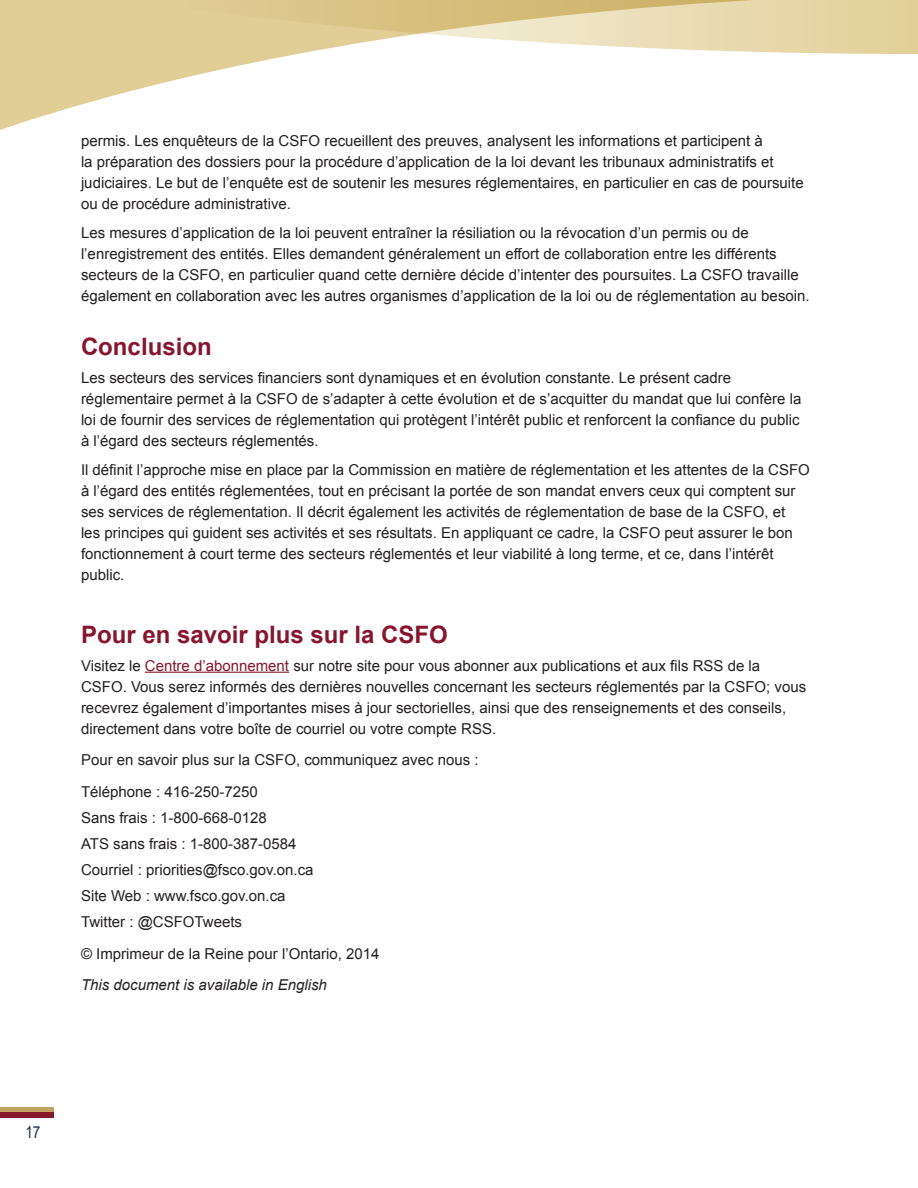
<style>
.page{position:relative;width:918px;height:1188px;background:#fff}
.page>*{position:absolute;margin:0;border:0;box-sizing:border-box;transform-origin:0 0}
.body{font:700 24px "Arial";color:#88152f}
.t1{font:16.5px "Arial Narrow";color:#142a50}
.body-2{font:15px/21px "Arial";color:#231f20}
.body-3{font:italic 15px "Arial";color:#231f20}
.s1{color:#88152f}
</style>
<div class="page">
<div style="left:0;top:1107px;width:54px;height:5px;background:#bea364"></div>
<div style="left:0;top:1112px;width:54px;height:6px;background:#88152f"></div>
<svg style="left:0;top:54px;width:297px;height:76px"></svg>
<svg style="left:0;top:0;width:918px;height:54px;background:#e4d4a4"></svg>
<hr style="left:145px;top:672px;width:144px;height:1px;background:#88152f">
<p class="body-2" style="left:81px;top:130px;width:724px">permis. Les enquêteurs de la CSFO recueillent des preuves, analysent les informations et participent à<br>la préparation des dossiers pour la procédure d’application de la loi devant les tribunaux administratifs et judiciaires. Le but de l’enquête est de soutenir les mesures réglementaires, en particulier en cas de poursuite ou de procédure administrative.</p>
<p class="body-2" style="left:81px;top:222px;width:730px">Les mesures d’application de la loi peuvent entraîner la résiliation ou la révocation d’un permis ou de l’enregistrement des entités. Elles demandent généralement un effort de collaboration entre les différents secteurs de la CSFO, en particulier quand cette dernière décide d’intenter des poursuites. La CSFO travaille également en collaboration avec les autres organismes d’application de la loi ou de réglementation au besoin.</p>
<p class="body" style="left:81px;top:331px;width:132px">Conclusion</p>
<p class="body-2" style="left:81px;top:367px;width:722px">Les secteurs des services financiers sont dynamiques et en évolution constante. Le présent cadre réglementaire permet à la CSFO de s’adapter à cette évolution et de s’acquitter du mandat que lui confère la loi de fournir des services de réglementation qui protègent l’intérêt public et renforcent la confiance du public à l’égard des secteurs réglementés.</p>
<p class="body-2" style="left:81px;top:459px;width:730px">Il définit l’approche mise en place par la Commission en matière de réglementation et les attentes de la CSFO à l’égard des entités réglementées, tout en précisant la portée de son mandat envers ceux qui comptent sur ses services de réglementation. Il décrit également les activités de réglementation de base de la CSFO, et<br>les principes qui guident ses activités et ses résultats. En appliquant ce cadre, la CSFO peut assurer le bon fonctionnement à court terme des secteurs réglementés et leur viabilité à long terme, et ce, dans l’intérêt public.</p>
<p class="body" style="left:81px;top:618px;width:368px">Pour en savoir plus sur la CSFO</p>
<p class="body-2" style="left:81px;top:655px;width:727px">Visitez le <span class="s1">Centre d’abonnement</span> sur notre site pour vous abonner aux publications et aux fils RSS de la CSFO. Vous serez informés des dernières nouvelles concernant les secteurs réglementés par la CSFO; vous recevrez également d’importantes mises à jour sectorielles, ainsi que des renseignements et des conseils, directement dans votre boîte de courriel ou votre compte RSS.</p>
<p class="body-2" style="left:81px;top:750px;width:399px">Pour en savoir plus sur la CSFO, communiquez avec nous :</p>
<p class="body-2" style="left:81px;top:781px;width:178px">Téléphone : 416-250-7250</p>
<p class="body-2" style="left:81px;top:807px;width:187px">Sans frais : 1-800-668-0128</p>
<p class="body-2" style="left:81px;top:833px;width:217px">ATS sans frais : 1-800-387-0584</p>
<p class="body-2" style="left:81px;top:859px;width:234px">Courriel : priorities@fsco.gov.on.ca</p>
<p class="body-2" style="left:81px;top:885px;width:206px">Site Web : www.fsco.gov.on.ca</p>
<p class="body-2" style="left:81px;top:912px;width:163px">Twitter : @CSFOTweets</p>
<p class="body-2" style="left:81px;top:943px;width:300px">© Imprimeur de la Reine pour l’Ontario, 2014</p>
<p class="body-3" style="left:81px;top:975px;width:247px">This document is available in English</p>
<p class="t1" style="left:25px;top:1120px;width:17px">17</p>
</div>
